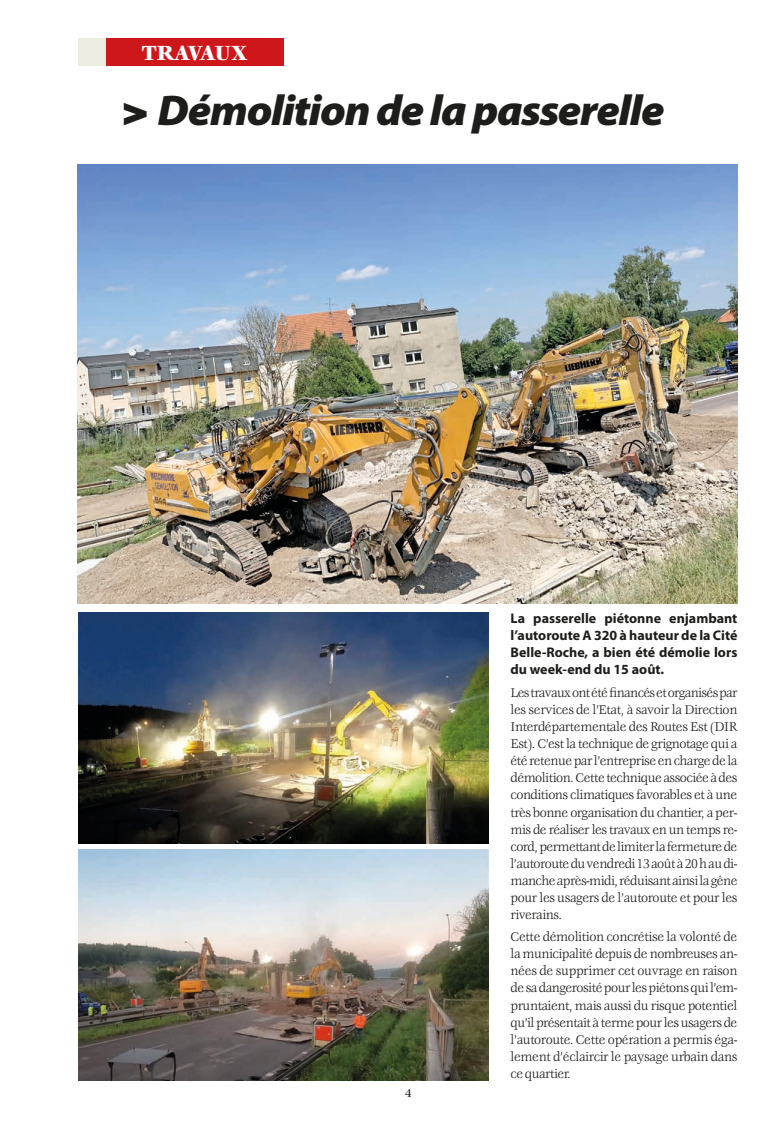
<style>
.page{position:relative;width:780px;height:1134px;background:#fff}
.page>*{position:absolute;margin:0;border:0;box-sizing:border-box;transform-origin:0 0}
.t1{font:italic 900 43.25px "Myriad Pro";letter-spacing:-.03em;color:#1d1d1b;scale:1.04 1}
.t2{font:900 22.5px "Veljovic Std";letter-spacing:-.035em;color:#fff;scale:.94 1}
.t3{font:14px/17.1px "Veljovic Std";letter-spacing:-.025em;color:#1d1d1b;text-align:justify;scale:.94 1}
.t4{font:700 14px/17.1px "Myriad Pro";color:#1d1d1b;text-align:justify}
.t5{font:500 12.5px "Veljovic Std";color:#1d1d1b}
.s1{font-family:"Helvetica Neue LT Std"}
</style>
<div class="page">
<div style="left:78px;top:39px;width:28px;height:27px;background:#edece1"></div>
<div style="left:106px;top:39px;width:177px;height:27px;background:#cd171a"></div>
<img style="left:78px;top:612px;width:410px;height:231px">
<img style="left:78px;top:850px;width:410px;height:231px">
<img style="left:78px;top:165px;width:659px;height:439px">
<h2 class="t2" style="left:142px;top:40px;width:114px">TRAVAUX</h2>
<h1 class="t1" style="left:122px;top:81px;width:523px"><span class="s1">&gt;</span> Démolition de la passerelle</h1>
<p class="t5" style="left:405px;top:1086px;width:8px">4</p>
<p class="t4" style="left:510px;top:609px;width:228px">La passerelle piétonne enjambant l’autoroute A 320 à hauteur de la Cité Belle-Roche, a bien été démolie lors du week-end du 15 août.</p>
<p class="t3" style="left:510px;top:684px;width:243px">Les travaux ont été financés et organisés par les services de l’Etat, à savoir la Direction Interdépartementale des Routes Est (DIR Est). C’est la technique de grignotage qui a été retenue par l’entreprise en charge de la démolition. Cette technique associée à des conditions climatiques favorables et à une très bonne organisation du chantier, a per&shy;mis de réaliser les travaux en un temps re&shy;cord, permettant de limiter la fermeture de l’autoroute du vendredi 13 août à 20 h au di&shy;manche après-midi, réduisant ainsi la gêne pour les usagers de l’autoroute et pour les riverains.</p>
<p class="t3" style="left:510px;top:929px;width:243px">Cette démolition concrétise la volonté de la municipalité depuis de nombreuses an&shy;nées de supprimer cet ouvrage en raison de sa dangerosité pour les piétons qui l’em&shy;pruntaient, mais aussi du risque potentiel qu’il présentait à terme pour les usagers de l’autoroute. Cette opération a permis éga&shy;lement d’éclaircir le paysage urbain dans ce quartier.</p>
</div>
